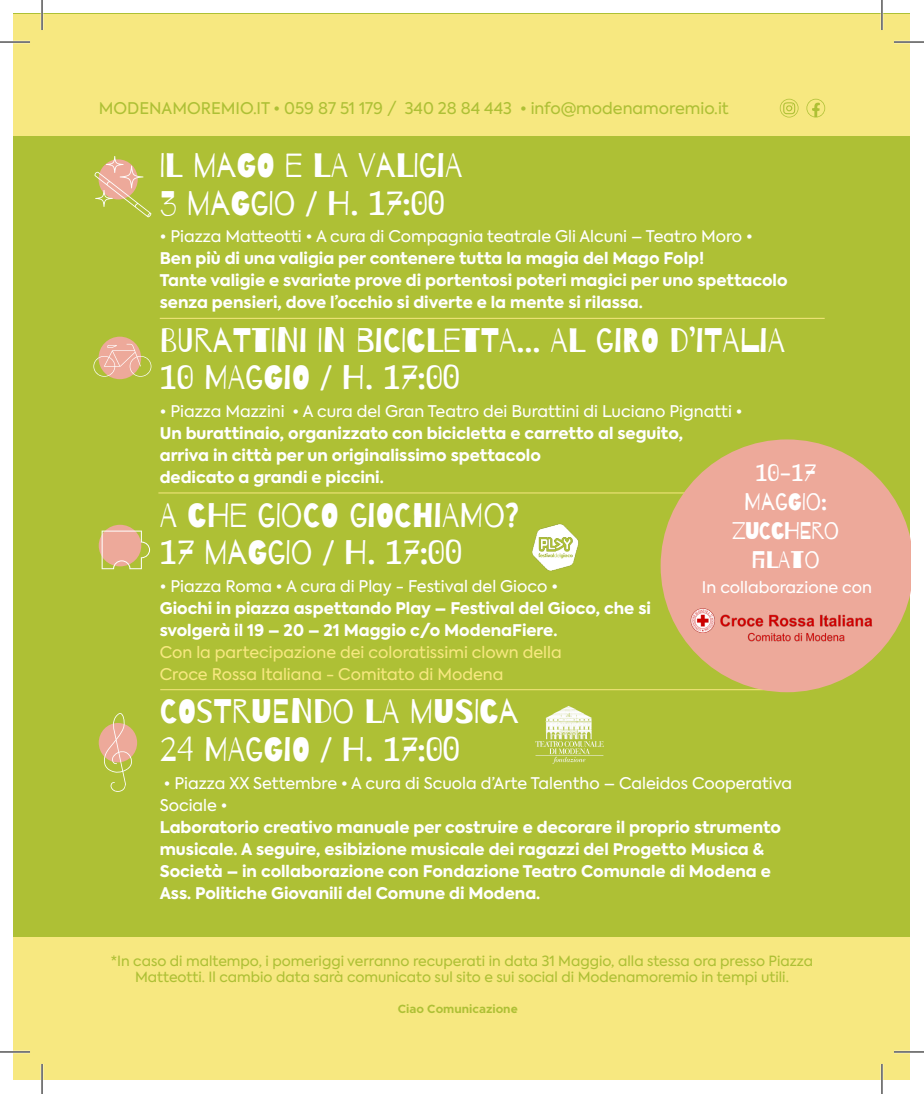
<style>
.page{position:relative;width:924px;height:1094px;background:#fff}
.page>*{position:absolute;margin:0;border:0;box-sizing:border-box;transform-origin:0 0}
.titolino_1{font:34px "Barrio";color:#fff}
.t1{font:24px/28.8px "Barrio";color:#fff;text-align:center}
.luogo_1{font:800 16px/22px "Axiforma";color:#fff}
.luogo_1-2{font:16px "Axiforma";color:#fff}
.paragrafo_2{font:800 16px/22px "Axiforma";color:#fff}
.sito{font:16px "Axiforma";color:#aec035}
.t2{font:14px/16px "Axiforma";color:#aec035;text-align:center}
.t3{font:700 12px "Metropolis";color:#aec035}
.s1{font-weight:400;color:#f7e880}
.s2{font-weight:400}
</style>
<div class="page">
<div style="left:14px;top:14px;width:895px;height:1065px;background:#aec035"></div>
<div style="left:14px;top:14px;width:895px;height:122px;background:#f7e880"></div>
<div style="left:14px;top:937px;width:895px;height:142px;background:#f7e880"></div>
<hr style="left:160px;top:318px;width:664px;height:1px;background:#f7e880">
<hr style="left:158px;top:492px;width:665px;height:1px;background:#f7e880">
<hr style="left:160px;top:689px;width:644px;height:1px;background:#f7e880">
<svg style="left:806px;top:99px;width:18px;height:18px"></svg>
<svg style="left:779px;top:99px;width:19px;height:18px"></svg>
<svg style="left:99px;top:524px;width:42px;height:42px"></svg>
<div style="left:99px;top:722px;width:38px;height:40px;background:#eda99a;border-radius:50%"></div>
<svg style="left:94px;top:156px;width:57px;height:61px"></svg>
<div style="left:98px;top:336px;width:43px;height:43px;background:#eda99a;border-radius:50%"></div>
<svg style="left:93px;top:344px;width:58px;height:32px"></svg>
<img style="left:532px;top:524px;width:47px;height:47px">
<svg style="left:102px;top:530px;width:48px;height:39px"></svg>
<svg style="left:103px;top:713px;width:29px;height:78px"></svg>
<svg style="left:660px;top:439px;width:249px;height:253px;fill:#eda99a"></svg>
<img style="left:667px;top:584px;width:227px;height:72px">
<img style="left:535px;top:706px;width:69px;height:58px">
<hr style="left:0;top:41px;width:30px;height:2px;background:#fff">
<hr style="left:893px;top:41px;width:30px;height:2px;background:#fff">
<hr style="left:0;top:1050px;width:30px;height:2px;background:#fff">
<hr style="left:893px;top:1050px;width:30px;height:2px;background:#fff">
<hr style="left:41px;top:0;width:2px;height:30px;background:#fff">
<hr style="left:41px;top:1063px;width:2px;height:30px;background:#fff">
<hr style="left:880px;top:0;width:2px;height:30px;background:#fff">
<hr style="left:880px;top:1063px;width:2px;height:30px;background:#fff">
<hr style="left:0;top:42px;width:30px;height:1px;background:#000">
<hr style="left:893px;top:42px;width:30px;height:1px;background:#000">
<hr style="left:0;top:1051px;width:30px;height:1px;background:#000">
<hr style="left:893px;top:1051px;width:30px;height:1px;background:#000">
<hr style="left:42px;top:0;width:1px;height:30px;background:#000">
<hr style="left:42px;top:1063px;width:1px;height:30px;background:#000">
<hr style="left:881px;top:0;width:1px;height:30px;background:#000">
<hr style="left:881px;top:1063px;width:1px;height:30px;background:#000">
<p class="sito" style="left:99px;top:98px;width:631px">MODENAMOREMIO.IT • 059 87 51 179 / 340 28 84 443 • info@modenamoremio.it</p>
<p class="titolino_1" style="left:160px;top:147px;width:54px">IL MAGO</p>
<p class="titolino_1" style="left:285px;top:147px;width:106px">E LA VALIGIA</p>
<p class="titolino_1" style="left:160px;top:185px;width:286px">3 MAGGIO / H. 17:00</p>
<p class="luogo_1-2" style="left:160px;top:226px;width:594px">• Piazza Matteotti • A cura di Compagnia teatrale Gli Alcuni – Teatro Moro •</p>
<p class="paragrafo_2" style="left:160px;top:248px;width:545px">Ben più di una valigia per contenere tutta la magia del Mago Folp!</p>
<p class="paragrafo_2" style="left:160px;top:270px;width:629px">Tante valigie e svariate prove di portentosi poteri magici per uno spettacolo senza pensieri, dove l’occhio si diverte e la mente si rilassa.</p>
<p class="titolino_1" style="left:160px;top:322px;width:257px">BURATTINI IN BICICLE</p>
<p class="titolino_1" style="left:461px;top:322px;width:151px">TTA... AL GIRO</p>
<p class="titolino_1" style="left:669px;top:322px;width:103px">D’ITALIA</p>
<p class="titolino_1" style="left:160px;top:359px;width:301px">10 MAGGIO / H. 17:00</p>
<p class="luogo_1-2" style="left:160px;top:401px;width:584px">• Piazza Mazzini • A cura del Gran Teatro dei Burattini di Luciano Pignatti •</p>
<p class="luogo_1" style="left:160px;top:422px;width:524px">Un burattinaio, organizzato con bicicletta e carretto al seguito, arriva in città per un originalissimo spettacolo<br>dedicato a grandi e piccini.</p>
<p class="titolino_1" style="left:160px;top:496px;width:360px">A CHE GIOCO GIOCHIAMO?</p>
<p class="titolino_1" style="left:160px;top:534px;width:303px">17 MAGGIO / H. 17:00</p>
<p class="luogo_1-2" style="left:160px;top:575px;width:399px">• Piazza Roma • A cura di Play - Festival del Gioco •</p>
<p class="luogo_1" style="left:160px;top:597px;width:492px">Giochi in piazza aspettando Play – Festival del Gioco, che si svolgerà il 19 – 20 – 21 Maggio c/o ModenaFiere.<br><span class="s1">Con la partecipazione dei coloratissimi clown della<br>Croce Rossa Italiana - Comitato di Modena</span></p>
<p class="titolino_1" style="left:160px;top:693px;width:37px">COSTR</p>
<p class="titolino_1" style="left:251px;top:693px;width:42px">UENDO</p>
<p class="titolino_1" style="left:364px;top:693px;width:125px">LA MUSICA</p>
<p class="titolino_1" style="left:160px;top:731px;width:301px">24 MAGGIO / H. 17:00</p>
<p class="luogo_1" style="left:160px;top:772px;width:633px"><span class="s2">• Piazza XX Settembre • A cura di Scuola d’Arte Talentho – Caleidos Cooperativa Sociale •<br></span>Laboratorio creativo manuale per costruire e decorare il proprio strumento musicale. A seguire, esibizione musicale dei ragazzi del Progetto Musica &amp; Società – in collaborazione con Fondazione Teatro Comunale di Modena e</p>
<p class="luogo_1" style="left:160px;top:882px;width:382px">Ass. Politiche Giovanili del Comune di Modena.</p>
<p class="t1" style="left:731px;top:459px;width:109px">10-17<br>MAGGIO:<br>ZUCCHERO<br>FILATO</p>
<p class="luogo_1-2" style="left:701px;top:577px;width:172px">In collaborazione con</p>
<p class="t2" style="left:111px;top:952px;width:703px">*In caso di maltempo, i pomeriggi verranno recuperati in data 31 Maggio, alla stessa ora presso Piazza<br>Matteotti. Il cambio data sarà comunicato sul sito e sui social di Modenamoremio in tempi utili.</p>
<p class="t3" style="left:397px;top:1001px;width:121px">Ciao Comunicazione</p>
</div>
